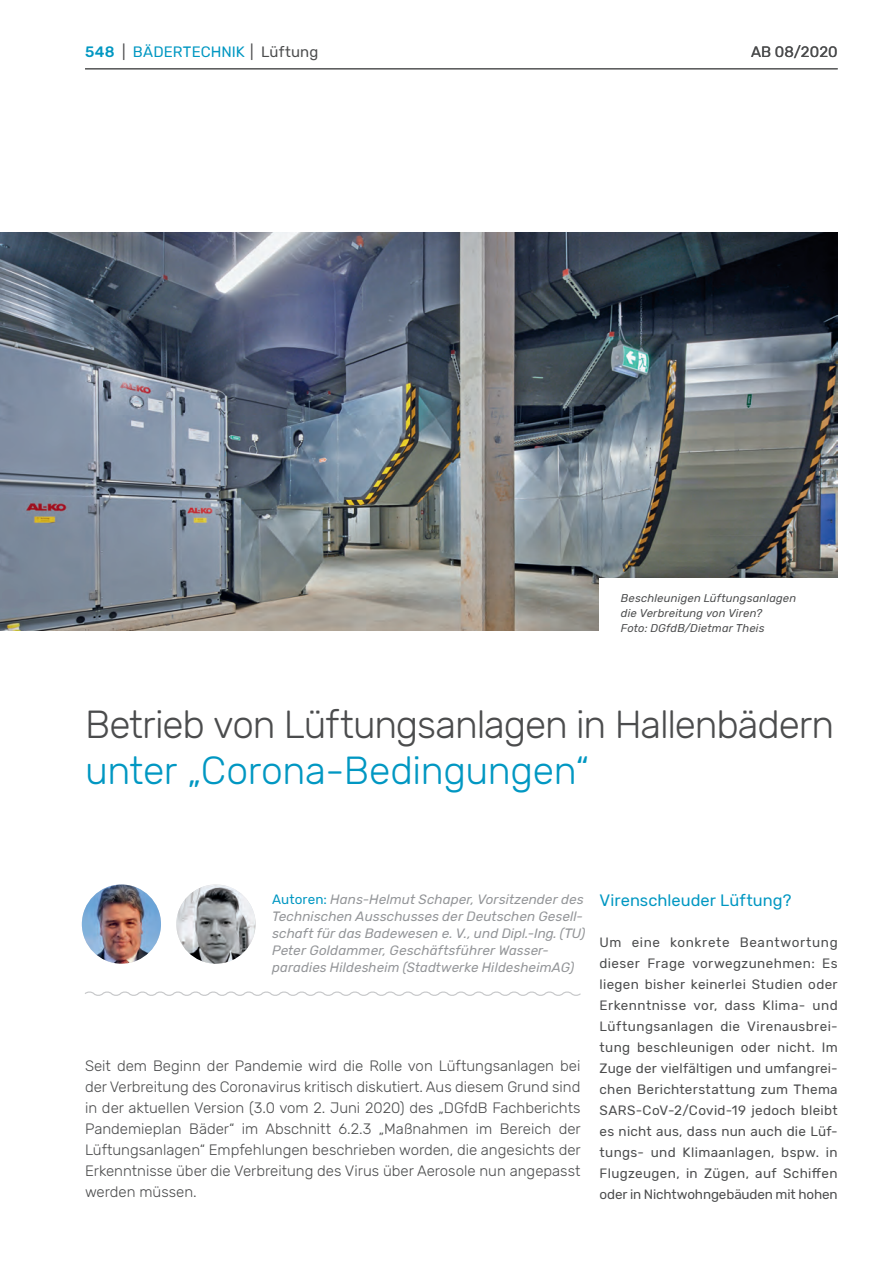
<style>
.page{position:relative;width:893px;height:1263px;background:#fff}
.page>*{position:absolute;margin:0;border:0;box-sizing:border-box;transform-origin:0 0}
.t1{font:300 39px "Rubik";letter-spacing:-.03em;color:#4b4c4d}
.t2{font:300 39px "Rubik";letter-spacing:-.01em;color:#0197c2}
.t3{font:16.5px "Rubik";color:#0197c2}
.t4{font:300 15px/21px "Rubik";color:#4b4c4d;text-align:justify}
.t5{font:15px "Rubik";letter-spacing:.005em;color:#0197c2}
.t6{font:15px "Rubik";letter-spacing:.01em;color:#4b4c4d}
.t7{font:13.5px/21px "Rubik";letter-spacing:-.01em;color:#4b4c4d;text-align:justify}
.t8{font:italic 13.5px/17px "Rubik";letter-spacing:.01em;color:#939598}
.t9{font:italic 11.25px/15px "Rubik";letter-spacing:.015em;color:#4b4c4d}
.s1{font-weight:500}
.s2{color:#4b4c4d}
.s3{font-style:normal;color:#0197c2}
</style>
<div class="page">
<img style="left:0;top:233px;width:838px;height:398px">
<div style="left:600px;top:578px;width:240px;height:73px;background:#fff"></div>
<svg style="left:85px;top:991px;width:496px;height:5px"></svg>
<img style="left:82px;top:884px;width:79px;height:80px;border-radius:40px">
<img style="left:176px;top:884px;width:79px;height:80px;border-radius:40px">
<hr style="left:85px;top:68px;width:753px;height:1px;background:#4b4c4d">
<p class="t5" style="left:85px;top:43px;width:235px"><span class="s1">548</span> <span class="s2">|</span> BÄDERTECHNIK <span class="s2">| Lüftung</span></p>
<p class="t6" style="left:751px;top:43px;width:88px">AB 08/2020</p>
<p class="t9" style="left:621px;top:591px;width:177px">Beschleunigen Lüftungsanlagen die Verbreitung von Viren?<br>Foto: DGfdB/Dietmar Theis</p>
<h1 class="t1" style="left:85px;top:702px;width:751px">Betrieb von Lüftungsanlagen in Hallenbädern</h1>
<h1 class="t2" style="left:85px;top:749px;width:506px">unter „Corona-Bedingungen“</h1>
<p class="t8" style="left:272px;top:892px;width:315px"><span class="s3">Autoren:</span> Hans-Helmut Schaper, Vorsitzender des Technischen Ausschusses der Deutschen Gesell&shy;schaft für das Badewesen e. V., und Dipl.-Ing. (TU)<br>Peter Goldammer, Geschäftsführer Wasser&shy;paradies Hildesheim (Stadtwerke HildesheimAG)</p>
<p class="t4" style="left:85px;top:1055px;width:497px">Seit dem Beginn der Pandemie wird die Rolle von Lüftungsanlagen bei der Verbreitung des Coronavirus kritisch diskutiert. Aus diesem Grund sind in der aktuellen Version (3.0 vom 2. Juni 2020) des „DGfdB Fachberichts Pandemieplan Bäder“ im Abschnitt 6.2.3 „Maßnahmen im Bereich der Lüftungsanlagen“ Empfehlungen beschrieben worden, die angesichts der Erkenntnisse über die Verbreitung des Virus über Aerosole nun angepasst werden müssen.</p>
<p class="t3" style="left:600px;top:891px;width:193px">Virenschleuder Lüftung?</p>
<p class="t7" style="left:600px;top:932px;width:240px">Um eine konkrete Beantwortung dieser Frage vorwegzunehmen: Es liegen bisher keinerlei Studien oder Erkenntnisse vor, dass Klima- und Lüftungsanlagen die Virenausbrei&shy;tung beschleunigen oder nicht. Im Zuge der vielfältigen und umfangrei&shy;chen Berichterstattung zum Thema SARS-CoV-2/Covid-19 jedoch bleibt es nicht aus, dass nun auch die Lüf&shy;tungs- und Klimaanlagen, bspw. in Flugzeugen, in Zügen, auf Schiffen oder in Nichtwohngebäuden mit hohen</p>
</div>
